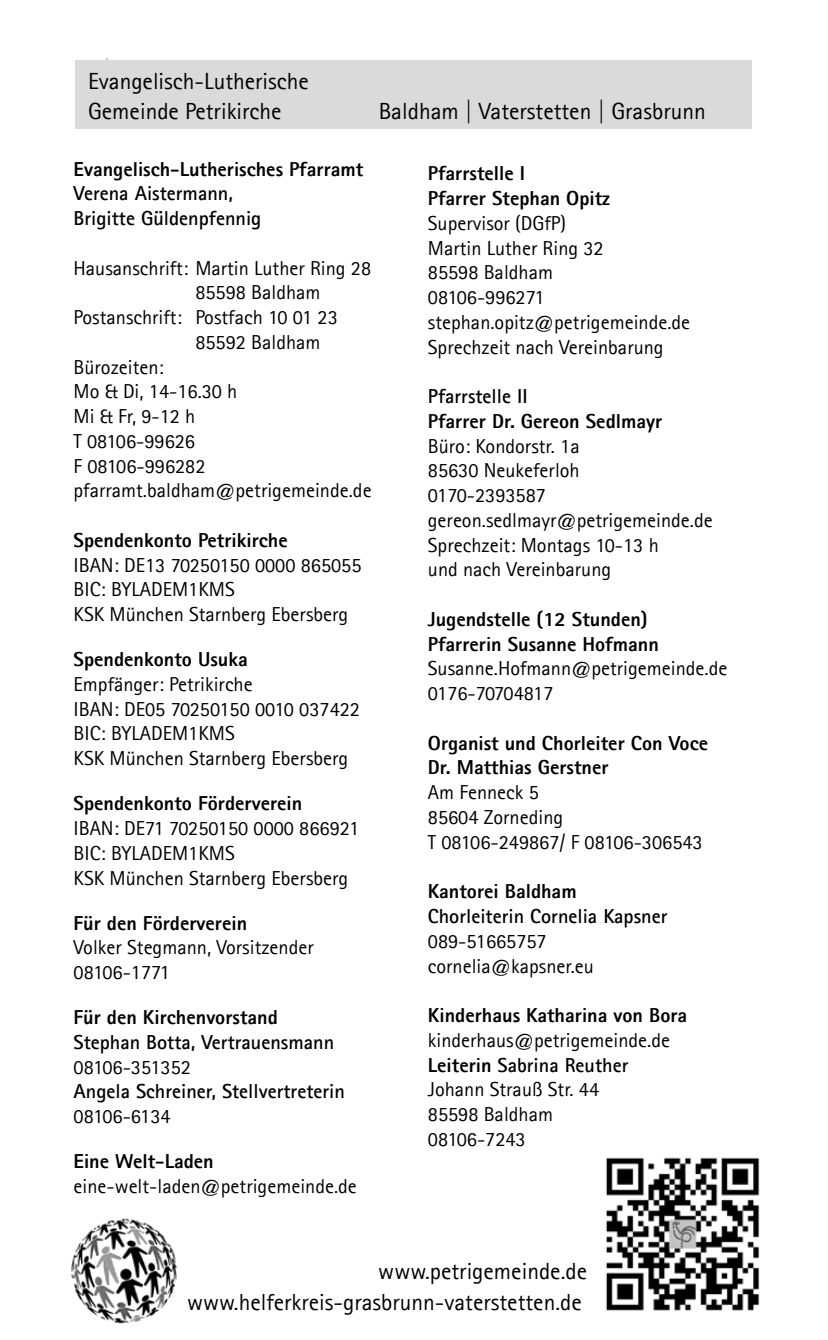
<style>
.page{position:relative;width:828px;height:1340px;background:#fff}
.page>*{position:absolute;margin:0;border:0;box-sizing:border-box;transform-origin:0 0}
.t1{font:23.4px/30.4px "Agfa Rotis Sans Serif";color:#000}
.t2{font:20.25px/24.8px "Agfa Rotis Sans Serif";color:#000}
.t3{font:700 20.25px/24.8px "Agfa Rotis Sans Serif";color:#000}
.t4{font:800 20.25px/24.8px "Agfa Rotis Sans Serif";color:#000}
.s1{color:#87888a}
.s2{font-weight:800}
.s3{font-weight:400}
.s4{font-weight:700}
</style>
<div class="page">
<div style="left:75px;top:61px;width:677px;height:68px;background:#d9dadb"></div>
<img style="left:605px;top:1157px;width:155px;height:154px">
<img style="left:71px;top:1218px;width:106px;height:106px">
<p class="t4" style="left:75px;top:55px;width:37px">28 <span class="s1">|</span></p>
<p class="t1" style="left:88px;top:66px;width:222px">Evangelisch-Lutherische<br>Gemeinde Petrikirche</p>
<p class="t1" style="left:379px;top:96px;width:329px">Baldham | Vaterstetten | Grasbrunn</p>
<p class="t3" style="left:74px;top:156px;width:291px"><span class="s2">Evangelisch-Lutherisches Pfarramt<br></span>Verena Aistermann,<br>Brigitte Güldenpfennig</p>
<p class="t2" style="left:74px;top:255px;width:299px">Hausanschrift: Martin Luther Ring 28</p>
<p class="t2" style="left:195px;top:280px;width:127px">85598 Baldham</p>
<p class="t2" style="left:74px;top:305px;width:266px">Postanschrift: Postfach 10 01 23</p>
<p class="t2" style="left:195px;top:329px;width:127px">85592 Baldham</p>
<p class="t2" style="left:74px;top:354px;width:92px">Bürozeiten:</p>
<p class="t2" style="left:74px;top:379px;width:165px">Mo &amp; Di, 14-16.30 h</p>
<p class="t2" style="left:74px;top:404px;width:123px">Mi &amp; Fr, 9-12 h</p>
<p class="t2" style="left:74px;top:428px;width:123px">T 08106-99626</p>
<p class="t2" style="left:74px;top:453px;width:133px">F 08106-996282</p>
<p class="t2" style="left:74px;top:478px;width:300px">pfarramt.baldham@petrigemeinde.de</p>
<p class="t2" style="left:74px;top:527px;width:289px"><span class="s2">Spendenkonto Petrikirche<br></span>IBAN: DE13 70250150 0000 865055<br>BIC: BYLADEM1KMS<br>KSK München Starnberg Ebersberg</p>
<p class="t2" style="left:74px;top:647px;width:288px"><span class="s2">Spendenkonto Usuka<br></span>Empfänger: Petrikirche<br>IBAN: DE05 70250150 0010 037422<br>BIC: BYLADEM1KMS<br>KSK München Starnberg Ebersberg</p>
<p class="t2" style="left:74px;top:791px;width:287px"><span class="s2">Spendenkonto Förderverein<br></span>IBAN: DE71 70250150 0000 866921<br>BIC: BYLADEM1KMS<br>KSK München Starnberg Ebersberg</p>
<p class="t2" style="left:74px;top:910px;width:242px"><span class="s2">Für den Förderverein<br></span>Volker Stegmann, Vorsitzender<br>08106-1771</p>
<p class="t3" style="left:74px;top:1004px;width:273px"><span class="s2">Für den Kirchenvorstand<br></span>Stephan Botta, Vertrauensmann<br><span class="s3">08106-351352<br></span>Angela Schreiner, Stellvertreterin<br><span class="s3">08106-6134</span></p>
<p class="t2" style="left:74px;top:1148px;width:285px"><span class="s2">Eine Welt-Laden </span>eine-welt-laden@petrigemeinde.de</p>
<p class="t2" style="left:428px;top:161px;width:264px"><span class="s2">Pfarrstelle I<br>Pfarrer Stephan Opitz<br></span>Supervisor (DGfP)<br>Martin Luther Ring 32<br>85598 Baldham<br>08106-996271 stephan.opitz@petrigemeinde.de<br>Sprechzeit nach Vereinbarung</p>
<p class="t2" style="left:428px;top:384px;width:286px"><span class="s4">Pfarrstelle II<br></span><span class="s2">Pfarrer Dr. Gereon Sedlmayr<br></span>Büro: Kondorstr. 1a<br>85630 Neukeferloh<br>0170-2393587 gereon.sedlmayr@petrigemeinde.de<br>Sprechzeit: Montags 10-13 h<br>und nach Vereinbarung</p>
<p class="t4" style="left:428px;top:606px;width:301px">Jugendstelle (12 Stunden)<br>Pfarrerin Susanne Hofmann<br><span class="s3">Susanne.Hofmann@petrigemeinde.de<br>0176-70704817</span></p>
<p class="t2" style="left:428px;top:730px;width:282px"><span class="s2">Organist und Chorleiter Con Voce<br>Dr. Matthias Gerstner<br></span>Am Fenneck 5<br>85604 Zorneding<br>T 08106-249867/ F 08106-306543</p>
<p class="t2" style="left:428px;top:878px;width:241px"><span class="s2">Kantorei Baldham<br></span><span class="s4">Chorleiterin Cornelia Kapsner<br></span>089-51665757 cornelia@kapsner.eu</p>
<p class="t2" style="left:428px;top:1002px;width:261px"><span class="s2">Kinderhaus Katharina von Bora </span>kinderhaus@petrigemeinde.de<br><span class="s2">Leiterin</span> <span class="s4">Sabrina Reuther<br></span>Johann Strauß Str. 44<br>85598 Baldham<br>08106-7243</p>
<p class="t1" style="left:187px;top:1255px;width:401px;text-align:right">www.petrigemeinde.de www.helferkreis-grasbrunn-vaterstetten.de</p>
</div>
